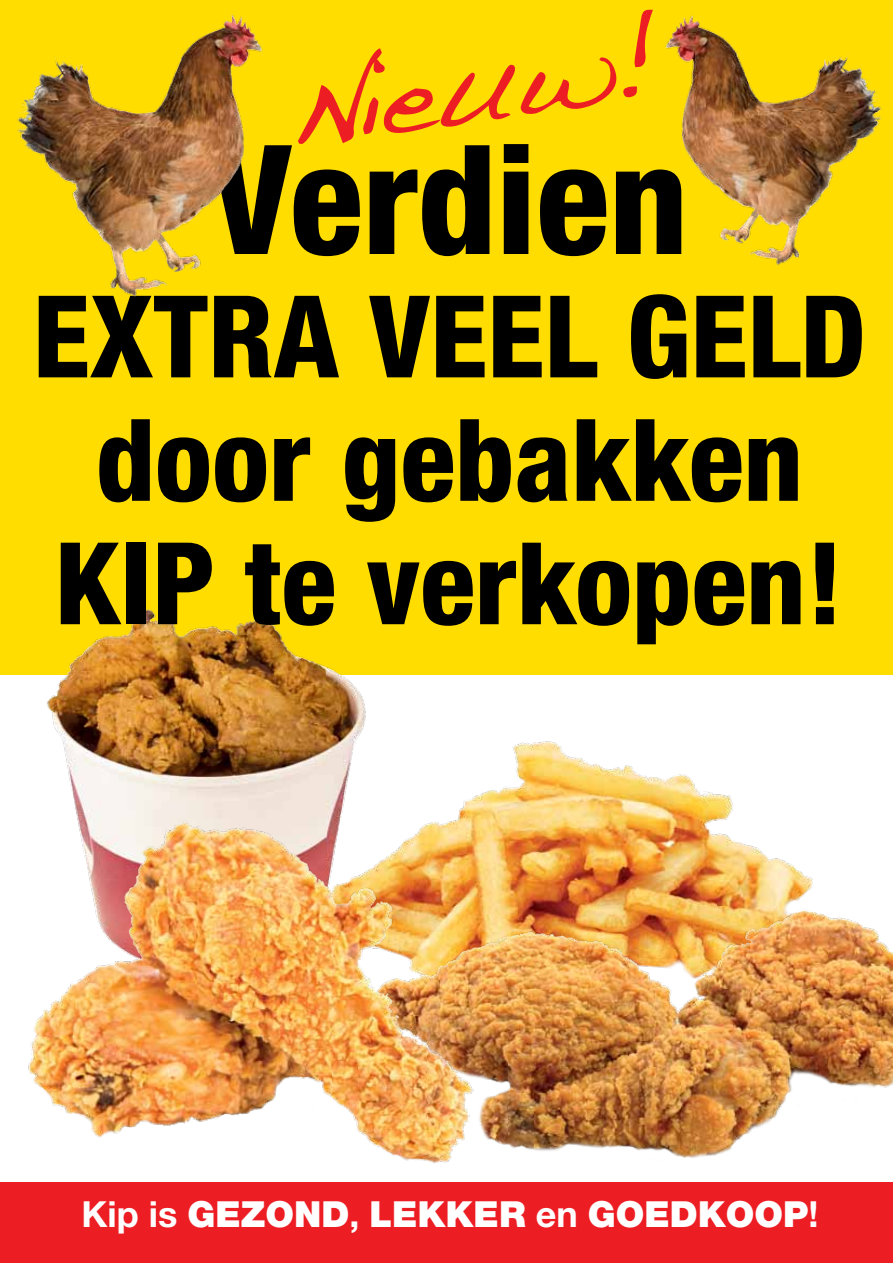
<style>
.page{position:relative;width:893px;height:1263px;background:#fff}
.page>*{position:absolute;margin:0;border:0;box-sizing:border-box;transform-origin:0 0}
.t1{font:800 condensed 152.25px "Helvetica Neue LT Std";color:#000}
.t2{font:120px "Handwriting Dakota";color:#ed1d24}
.t3{font:800 condensed 114.15px/123.4px "Helvetica Neue LT Std";color:#000;text-align:center}
.t4{font:900 36px "Helvetica Neue LT Std";color:#fff}
.s1{font-weight:700}
</style>
<div class="page">
<div style="left:0;top:0;width:893px;height:674px;background:#fd0"></div>
<div style="left:0;top:1183px;width:893px;height:80px;background:#ed1d24"></div>
<img style="left:459px;top:741px;width:354px;height:146px">
<img style="left:665px;top:15px;width:216px;height:250px">
<img style="left:33px;top:609px;width:348px;height:203px">
<img style="left:363px;top:887px;width:530px;height:296px">
<img style="left:28px;top:812px;width:452px;height:367px">
<img style="left:17px;top:14px;width:246px;height:283px">
<p class="t2" style="left:273px;top:41px;width:381px;rotate:-9deg">Nieuw!</p>
<h1 class="t1" style="left:211px;top:106px;width:479px">Verdien</h1>
<p class="t3" style="left:33px;top:273px;width:835px">extra veel geld door gebakken kip te verkopen!</p>
<p class="t4" style="left:82px;top:1193px;width:738px"><span class="s1">Kip is</span> GEZOND<span class="s1">,</span> LEKKER <span class="s1">en</span> GOEDKOOP<span class="s1">!</span></p>
</div>
